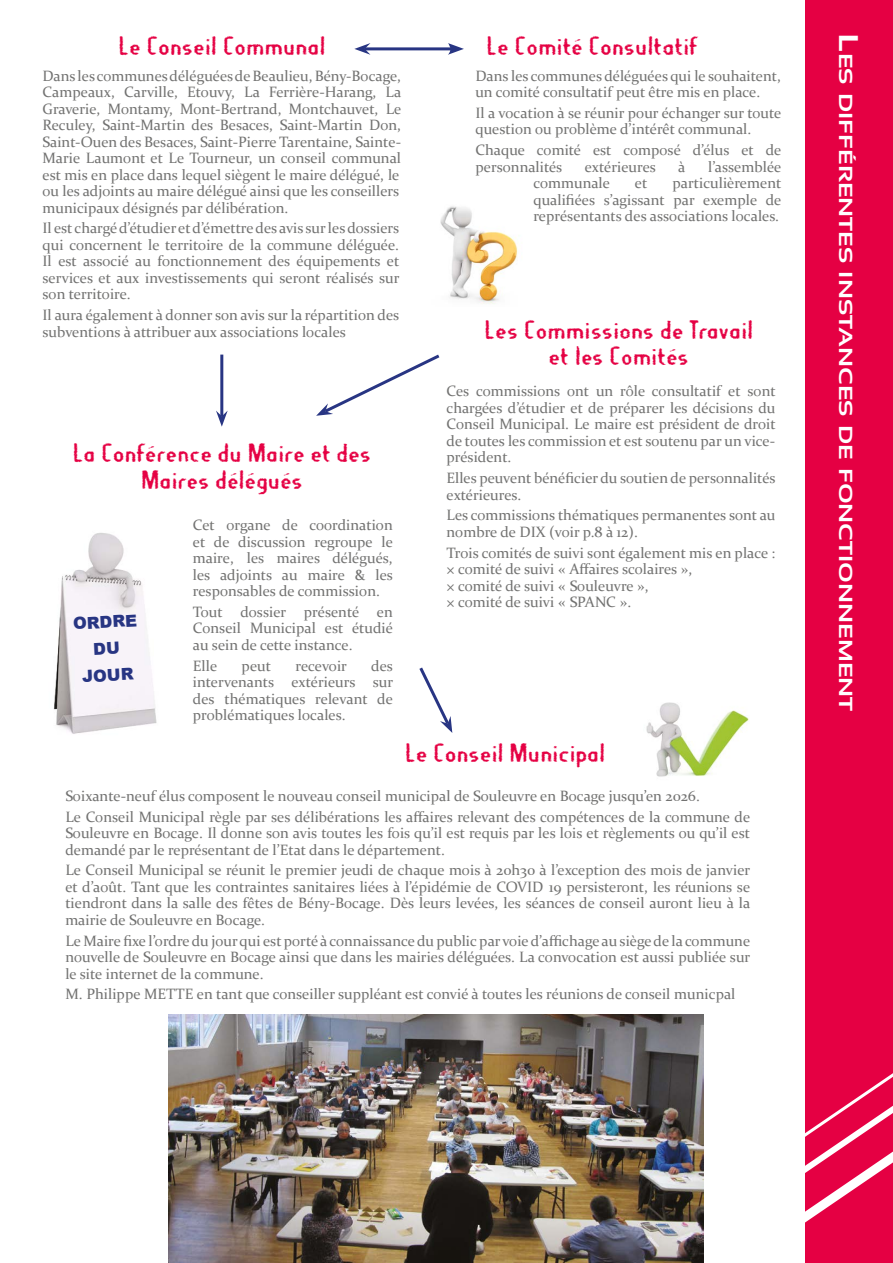
<style>
.page{position:relative;width:893px;height:1263px;background:#fff}
.page>*{position:absolute;margin:0;border:0;box-sizing:border-box;transform-origin:0 0}
.t1{font:27px/26.7px "Fragile Bombers Down";color:#e50043;text-align:center}
.t2{font:700 18.9px "Sansation";color:#fff;scale:1.38 1}
.t3{font:900 16.5px/26.7px "Arial";color:#283583;text-align:center}
.t4{font:15px/16.5px "Constantia";color:#727271}
.s1{font-size:27px}
</style>
<div class="page">
<div style="left:805px;top:0;width:88px;height:1263px;background:#e50043"></div>
<svg style="left:805px;top:1073px;width:88px;height:150px"></svg>
<hr style="left:365px;top:47px;width:89px;height:3px;background:#283583">
<svg style="left:354px;top:43px;width:16px;height:12px"></svg>
<svg style="left:448px;top:43px;width:16px;height:12px"></svg>
<hr style="left:220px;top:355px;width:3px;height:61px;background:#283583">
<svg style="left:216px;top:411px;width:12px;height:16px"></svg>
<svg style="left:316px;top:354px;width:124px;height:62px"></svg>
<img style="left:169px;top:1015px;width:534px;height:248px">
<svg style="left:419px;top:667px;width:33px;height:66px"></svg>
<img style="left:646px;top:702px;width:103px;height:75px">
<img style="left:440px;top:206px;width:78px;height:98px">
<img style="left:54px;top:533px;width:103px;height:201px">
<h1 class="t1" style="left:118px;top:32px;width:209px">Le Conseil Communal</h1>
<h1 class="t1" style="left:486px;top:32px;width:214px">Le Comité Consultatif</h1>
<p class="t4" style="left:43px;top:67px;width:360px">Dans les communes déléguées de Beaulieu, Bény-Bocage, Campeaux, Carville, Etouvy, La Ferrière-Harang, La Graverie, Montamy, Mont-Bertrand, Montchauvet, Le Reculey, Saint-Martin des Besaces, Saint-Martin Don, Saint-Ouen des Besaces, Saint-Pierre Tarentaine, Sainte-Marie Laumont et Le Tourneur, un conseil communal est mis en place dans lequel siègent le maire délégué, le ou les adjoints au maire délégué ainsi que les conseillers municipaux désignés par délibération.</p>
<p class="t4" style="left:43px;top:219px;width:359px;text-align:justify">Il est chargé d’étudier et d’émettre des avis sur les dossiers qui concernent le territoire de la commune déléguée.<br>Il est associé au fonctionnement des équipements et services et aux investissements qui seront réalisés sur son territoire.</p>
<p class="t4" style="left:43px;top:306px;width:358px">Il aura également à donner son avis sur la répartition des subventions à attribuer aux associations locales</p>
<p class="t4" style="left:475px;top:67px;width:307px">Dans les communes déléguées qui le souhaitent, un comité consultatif peut être mis en place.</p>
<p class="t4" style="left:475px;top:104px;width:307px">Il a vocation à se réunir pour échanger sur toute question ou problème d’intérêt communal.</p>
<p class="t4" style="left:475px;top:141px;width:307px">Chaque comité est composé d’élus et de personnalités</p>
<p class="t4" style="left:585px;top:158px;width:73px">extérieures</p>
<p class="t4" style="left:678px;top:158px;width:9px">à</p>
<p class="t4" style="left:708px;top:158px;width:75px">l’assemblée</p>
<p class="t4" style="left:533px;top:174px;width:78px">communale</p>
<p class="t4" style="left:635px;top:174px;width:14px">et</p>
<p class="t4" style="left:533px;top:174px;width:249px;text-align:justify;text-indent:139px">particulièrement qualifiées s’agissant par exemple de représentants des associations locales.</p>
<h1 class="t1" style="left:484px;top:316px;width:270px">Les Commissions de Travail et les Comités</h1>
<p class="t4" style="left:446px;top:382px;width:331px;text-align:justify">Ces commissions ont un rôle consultatif et sont chargées d’étudier et de préparer les décisions du Conseil Municipal. Le maire est président de droit de toutes les commission et est soutenu par un vice&shy;président.</p>
<p class="t4" style="left:446px;top:469px;width:331px">Elles peuvent bénéficier du soutien de personnalités extérieures.</p>
<p class="t4" style="left:446px;top:506px;width:330px">Les commissions thématiques permanentes sont au nombre de DIX (voir p.8 à 12).</p>
<p class="t4" style="left:446px;top:544px;width:330px">Trois comités de suivi sont également mis en place : × comité de suivi « Affaires scolaires »,<br>× comité de suivi « Souleuvre »,<br>× comité de suivi « SPANC ».</p>
<h1 class="t1" style="left:72px;top:439px;width:300px">La Conférence du Maire et des<br>Maires délégués</h1>
<p class="t4" style="left:193px;top:516px;width:202px;text-align:justify">Cet organe de coordination et de discussion regroupe le maire, les maires délégués, les adjoints au maire &amp; les responsables de commission.</p>
<p class="t4" style="left:193px;top:603px;width:202px;text-align:justify">Tout dossier présenté en Conseil Municipal est étudié au sein de cette instance.</p>
<p class="t4" style="left:193px;top:656px;width:26px">Elle</p>
<p class="t4" style="left:242px;top:656px;width:31px">peut</p>
<p class="t4" style="left:295px;top:656px;width:53px">recevoir</p>
<p class="t3" style="left:72px;top:609px;width:66px;rotate:-3deg">ORDRE<br>DU<br>JOUR</p>
<p class="t4" style="left:193px;top:656px;width:202px;text-align:justify;text-indent:178px">des intervenants extérieurs sur des thématiques relevant de problématiques locales.</p>
<h1 class="t1" style="left:405px;top:739px;width:202px">Le Conseil Municipal</h1>
<p class="t4" style="left:65px;top:785px;width:686px;line-height:20.7px">Soixante-neuf élus composent le nouveau conseil municipal de Souleuvre en Bocage jusqu’en 2026.<br>Le Conseil Municipal règle par ses délibérations les affaires relevant des compétences de la commune de</p>
<p class="t4" style="left:65px;top:824px;width:686px">Souleuvre en Bocage. Il donne son avis toutes les fois qu’il est requis par les lois et règlements ou qu’il est demandé par le représentant de l’Etat dans le département.</p>
<p class="t4" style="left:65px;top:861px;width:686px;text-align:justify">Le Conseil Municipal se réunit le premier jeudi de chaque mois à 20h30 à l’exception des mois de janvier et d’août. Tant que les contraintes sanitaires liées à l’épidémie de COVID 19 persisteront, les réunions se tiendront dans la salle des fêtes de Bény-Bocage. Dès leurs levées, les séances de conseil auront lieu à la mairie de Souleuvre en Bocage.</p>
<p class="t4" style="left:65px;top:931px;width:686px;text-align:justify">Le Maire fixe l’ordre du jour qui est porté à connaissance du public par voie d’affichage au siège de la commune nouvelle de Souleuvre en Bocage ainsi que dans les mairies déléguées. La convocation est aussi publiée sur le site internet de la commune.</p>
<p class="t4" style="left:65px;top:985px;width:672px">M. Philippe METTE en tant que conseiller suppléant est convié à toutes les réunions de conseil municpal</p>
<p class="t2" style="left:856px;top:33px;width:493px;rotate:90deg"><span class="s1">L</span>es différentes instances de fonctionnement</p>
</div>
